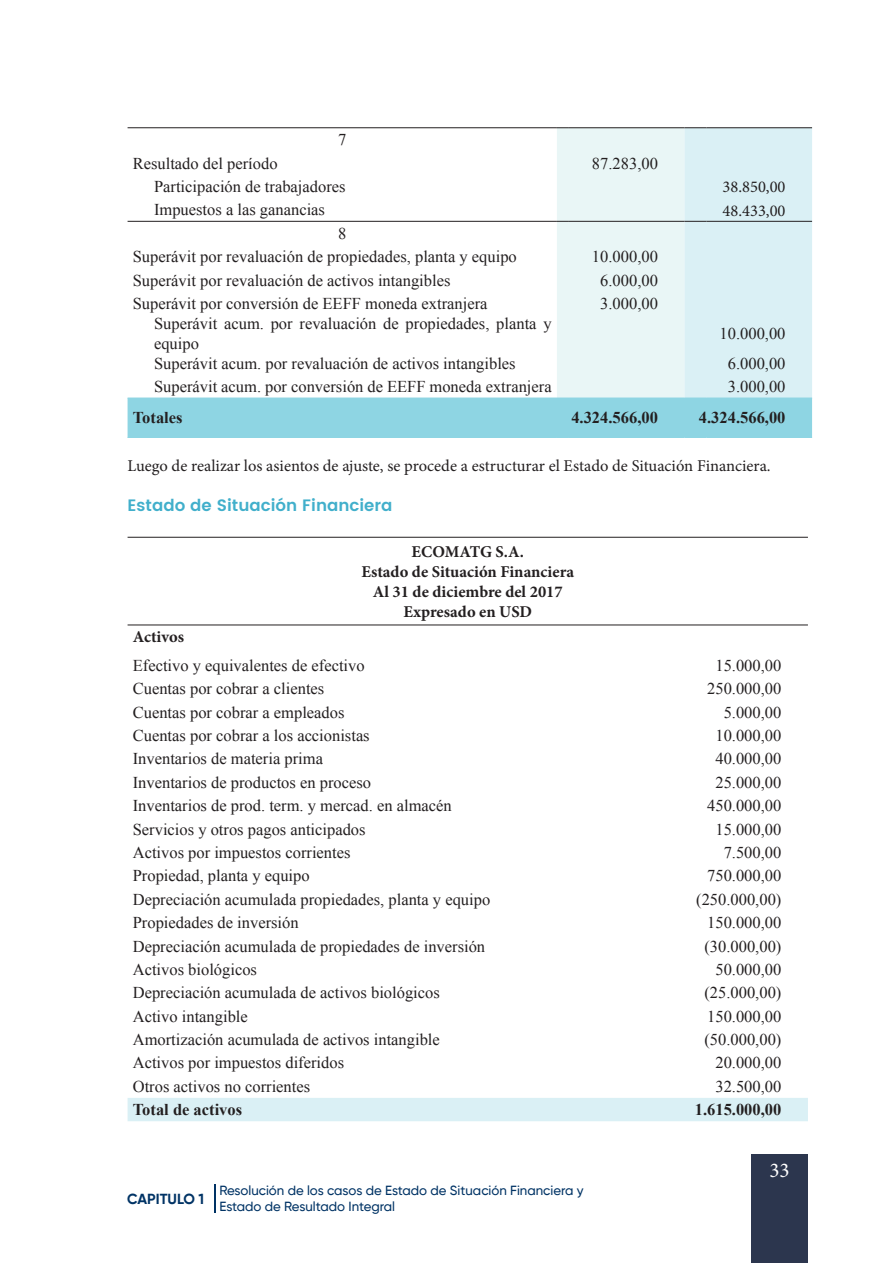
<style>
.page{position:relative;width:893px;height:1263px;background:#fff}
.page>*{position:absolute;margin:0;border:0;box-sizing:border-box;transform-origin:0 0}
.t1{font:21px "Minion Pro";color:#fff}
.t2{font:16.5px/23.2px "Times New Roman";color:#231f20}
.t3{font:16.5px "Minion Pro";color:#231f20}
.t4{font:700 16.5px/19.8px "Minion Pro";color:#231f20;text-align:center}
.t5{font:700 16.5px "Times New Roman";color:#231f20}
.t6{font:600 16.5px "Poppins";color:#41afcb}
.t7{font:700 14.55px "Gilroy";color:#003365}
.t8{font:500 13.2px/15.9px "Gilroy";color:#003365}
</style>
<div class="page">
<div style="left:751px;top:1154px;width:57px;height:109px;background:#2c364e"></div>
<div style="left:212px;top:1182px;width:5px;height:32px;background:#c4e6fc;opacity:.5"></div>
<svg style="left:128px;top:127px;width:684px;height:311px"></svg>
<hr style="left:706px;top:221px;width:106px;height:1px;background:#231f20">
<hr style="left:128px;top:537px;width:680px;height:1px;background:#231f20">
<hr style="left:128px;top:625px;width:680px;height:1px;background:#231f20">
<div style="left:128px;top:1098px;width:680px;height:23px;background:#daf0f5"></div>
<p class="t2" style="left:338px;top:128px;width:10px">7</p>
<p class="t2" style="left:133px;top:151px;width:146px">Resultado del período</p>
<p class="t2" style="left:592px;top:151px;width:67px">87.283,00</p>
<p class="t2" style="left:154px;top:175px;width:193px">Participación de trabajadores</p>
<p class="t3" style="left:723px;top:176px;width:64px">38.850,00</p>
<p class="t2" style="left:154px;top:198px;width:172px">Impuestos a las ganancias</p>
<p class="t3" style="left:723px;top:199px;width:64px">48.433,00</p>
<p class="t2" style="left:133px;top:221px;width:386px;text-indent:205px">8<br>Superávit por revaluación de propiedades, planta y equipo</p>
<p class="t2" style="left:592px;top:245px;width:67px">10.000,00</p>
<p class="t2" style="left:133px;top:268px;width:319px">Superávit por revaluación de activos intangibles</p>
<p class="t2" style="left:600px;top:268px;width:59px">6.000,00</p>
<p class="t2" style="left:133px;top:291px;width:356px">Superávit por conversión de EEFF moneda extranjera</p>
<p class="t2" style="left:600px;top:291px;width:59px">3.000,00</p>
<p class="t2" style="left:154px;top:313px;width:399px;line-height:19.8px">Superávit acum. por revaluación de propiedades, planta y equipo</p>
<p class="t2" style="left:719px;top:321px;width:67px">10.000,00</p>
<p class="t2" style="left:154px;top:351px;width:363px">Superávit acum. por revaluación de activos intangibles</p>
<p class="t2" style="left:728px;top:351px;width:59px">6.000,00</p>
<p class="t2" style="left:154px;top:374px;width:399px">Superávit acum. por conversión de EEFF moneda extranjera</p>
<p class="t2" style="left:728px;top:374px;width:59px">3.000,00</p>
<p class="t5" style="left:133px;top:406px;width:51px">Totales</p>
<p class="t5" style="left:571px;top:406px;width:88px">4.324.566,00</p>
<p class="t5" style="left:699px;top:406px;width:88px">4.324.566,00</p>
<p class="t3" style="left:128px;top:455px;width:645px">Luego de realizar los asientos de ajuste, se procede a estructurar el Estado de Situación Financiera.</p>
<p class="t6" style="left:128px;top:493px;width:267px">Estado de Situación Financiera</p>
<p class="t4" style="left:361px;top:542px;width:214px">ECOMATG S.A.<br>Estado de Situación Financiera<br>Al 31 de diciembre del 2017<br>Expresado en USD</p>
<p class="t4" style="left:133px;top:627px;width:53px">Activos</p>
<p class="t2" style="left:133px;top:653px;width:233px">Efectivo y equivalentes de efectivo</p>
<p class="t2" style="left:715px;top:653px;width:67px">15.000,00</p>
<p class="t2" style="left:133px;top:677px;width:193px">Cuentas por cobrar a clientes</p>
<p class="t2" style="left:707px;top:677px;width:76px">250.000,00</p>
<p class="t2" style="left:133px;top:700px;width:213px">Cuentas por cobrar a empleados</p>
<p class="t2" style="left:724px;top:700px;width:59px">5.000,00</p>
<p class="t2" style="left:133px;top:724px;width:238px">Cuentas por cobrar a los accionistas</p>
<p class="t2" style="left:715px;top:724px;width:67px">10.000,00</p>
<p class="t2" style="left:133px;top:747px;width:192px">Inventarios de materia prima</p>
<p class="t2" style="left:715px;top:747px;width:67px">40.000,00</p>
<p class="t2" style="left:133px;top:770px;width:240px">Inventarios de productos en proceso</p>
<p class="t2" style="left:715px;top:770px;width:67px">25.000,00</p>
<p class="t2" style="left:133px;top:794px;width:320px">Inventarios de prod. term. y mercad. en almacén</p>
<p class="t2" style="left:707px;top:794px;width:76px">450.000,00</p>
<p class="t2" style="left:133px;top:817px;width:234px">Servicios y otros pagos anticipados</p>
<p class="t2" style="left:715px;top:817px;width:67px">15.000,00</p>
<p class="t2" style="left:133px;top:840px;width:219px">Activos por impuestos corrientes</p>
<p class="t2" style="left:724px;top:840px;width:59px">7.500,00</p>
<p class="t2" style="left:133px;top:864px;width:178px">Propiedad, planta y equipo</p>
<p class="t2" style="left:707px;top:864px;width:76px">750.000,00</p>
<p class="t2" style="left:133px;top:887px;width:359px">Depreciación acumulada propiedades, planta y equipo</p>
<p class="t2" style="left:696px;top:887px;width:87px">(250.000,00)</p>
<p class="t2" style="left:133px;top:911px;width:167px">Propiedades de inversión</p>
<p class="t2" style="left:707px;top:911px;width:76px">150.000,00</p>
<p class="t2" style="left:133px;top:934px;width:354px">Depreciación acumulada de propiedades de inversión</p>
<p class="t2" style="left:704px;top:934px;width:78px">(30.000,00)</p>
<p class="t2" style="left:133px;top:957px;width:126px">Activos biológicos</p>
<p class="t2" style="left:715px;top:957px;width:67px">50.000,00</p>
<p class="t2" style="left:133px;top:981px;width:309px">Depreciación acumulada de activos biológicos</p>
<p class="t2" style="left:704px;top:981px;width:78px">(25.000,00)</p>
<p class="t2" style="left:133px;top:1004px;width:117px">Activo intangible</p>
<p class="t2" style="left:707px;top:1004px;width:76px">150.000,00</p>
<p class="t2" style="left:133px;top:1027px;width:309px">Amortización acumulada de activos intangible</p>
<p class="t2" style="left:704px;top:1027px;width:78px">(50.000,00)</p>
<p class="t2" style="left:133px;top:1051px;width:213px">Activos por impuestos diferidos</p>
<p class="t2" style="left:715px;top:1051px;width:67px">20.000,00</p>
<p class="t2" style="left:133px;top:1074px;width:179px">Otros activos no corrientes</p>
<p class="t2" style="left:715px;top:1074px;width:67px">32.500,00</p>
<p class="t5" style="left:133px;top:1098px;width:111px">Total de activos</p>
<p class="t5" style="left:695px;top:1098px;width:88px">1.615.000,00</p>
<p class="t7" style="left:127px;top:1189px;width:79px">CAPITULO 1</p>
<p class="t8" style="left:219px;top:1182px;width:366px">Resolución de los casos de Estado de Situación Financiera y<br>Estado de Resultado Integral</p>
<p class="t1" style="left:769px;top:1156px;width:22px">33</p>
</div>
